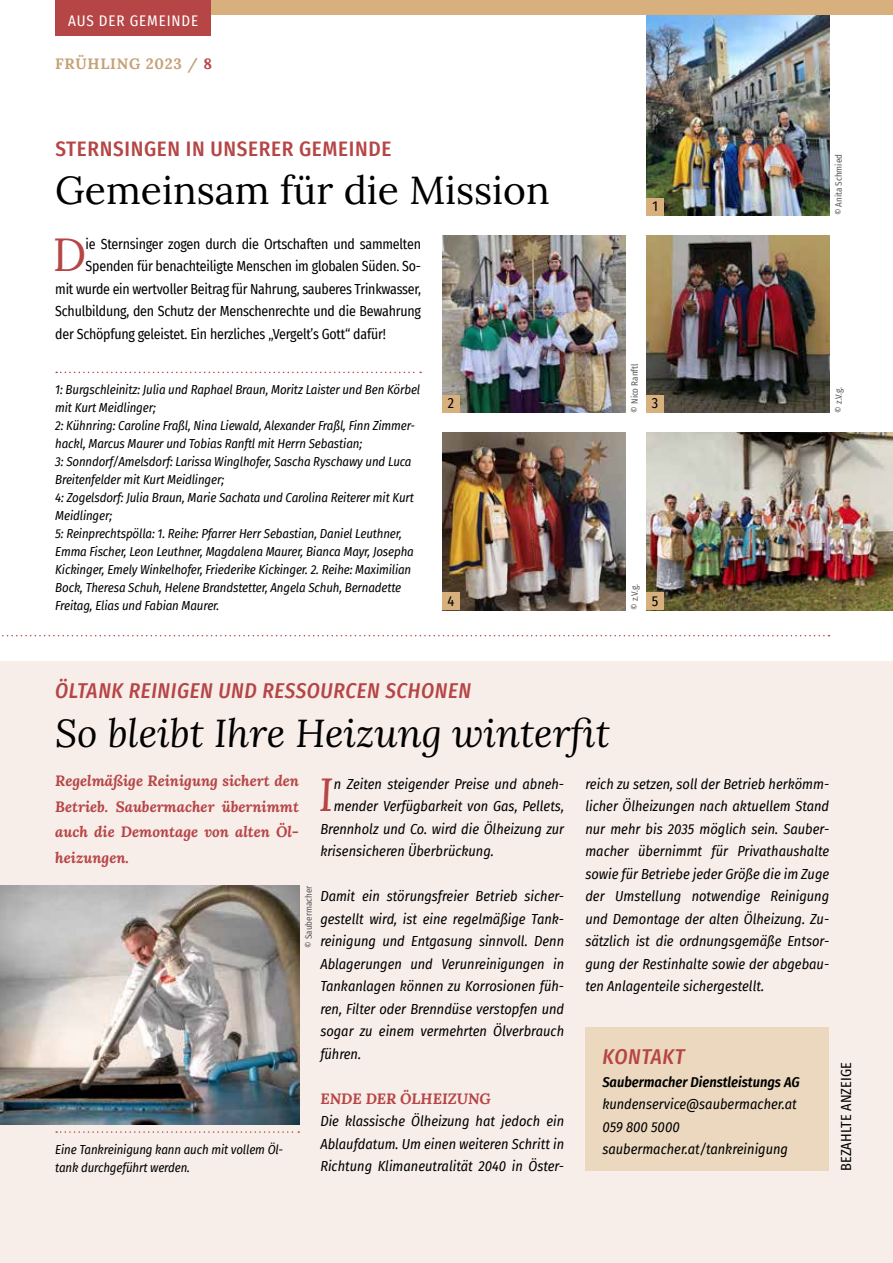
<style>
.page{position:relative;width:893px;height:1263px;background:#fff}
.page>*{position:absolute;margin:0;border:0;box-sizing:border-box;transform-origin:0 0}
.t1{font:46.35px "Lora";color:#b64545}
.t2{font:italic 46.35px "Lora";color:#b64545}
.t3{font:italic 39px "Lora";color:#000}
.t4{font:39px "Lora";color:#000}
.t5{font:italic 500 21px "Fira Sans Condensed";letter-spacing:.03em;color:#b64545}
.t6{font:500 21px "Fira Sans Condensed";letter-spacing:.03em;color:#b64545}
.t7{font:italic 700 15px/25.5px "Lora";color:#b64545;text-align:justify}
.t8{font:700 15px "Lora";letter-spacing:.05em;color:#c5a176}
.t9{font:15px "Fira Sans Condensed";letter-spacing:.06em;color:#fff}
.t10{font:italic 14.25px/22.5px "Fira Sans Condensed";color:#000;text-align:justify}
.t11{font:14.25px "Fira Sans Condensed";letter-spacing:-.015em;color:#000}
.t12{font:italic 600 14.25px "Fira Sans Condensed";color:#000}
.t13{font:14.25px "Fira Sans Condensed";letter-spacing:.01em;color:#000}
.t14{font:italic 12.75px/18px "Fira Sans Condensed";letter-spacing:-.01em;color:#000}
.t15{font:9px "Fira Sans Condensed";color:#58585a}
.s1{color:#b64545}
</style>
<div class="page">
<div style="left:0;top:661px;width:893px;height:602px;background:#f7ede9"></div>
<div style="left:585px;top:1027px;width:244px;height:144px;background:#ebd8be"></div>
<svg style="left:2px;top:635px;width:827px;height:1px"></svg>
<svg style="left:56px;top:372px;width:365px;height:1px"></svg>
<svg style="left:56px;top:1131px;width:243px;height:2px"></svg>
<img style="left:442px;top:236px;width:183px;height:177px">
<img style="left:0;top:886px;width:299px;height:239px">
<img style="left:646px;top:236px;width:183px;height:177px">
<img style="left:646px;top:15px;width:183px;height:200px">
<img style="left:442px;top:433px;width:183px;height:177px">
<img style="left:646px;top:433px;width:247px;height:177px">
<div style="left:646px;top:198px;width:18px;height:17px;background:#d8b07e"></div>
<div style="left:442px;top:395px;width:18px;height:18px;background:#d8b07e"></div>
<div style="left:646px;top:395px;width:18px;height:18px;background:#d8b07e"></div>
<div style="left:442px;top:592px;width:18px;height:18px;background:#d8b07e"></div>
<div style="left:646px;top:592px;width:18px;height:18px;background:#d8b07e"></div>
<div style="left:211px;top:0;width:682px;height:15px;background:#d8b07e"></div>
<div style="left:55px;top:0;width:156px;height:35px;background:#b64545"></div>
<p class="t9" style="left:68px;top:9px;width:132px">AUS DER GEMEINDE</p>
<p class="t8" style="left:55px;top:52px;width:158px">FRÜHLING 2023 / <span class="s1">8</span></p>
<h3 class="t6" style="left:55px;top:132px;width:338px">STERNSINGEN IN UNSERER GEMEINDE</h3>
<h2 class="t4" style="left:55px;top:160px;width:496px">Gemeinsam für die Mission</h2>
<h1 class="t1" style="left:53px;top:219px;width:35px">D</h1>
<p class="t11" style="left:86px;top:233px;width:337px">ie Sternsinger zogen durch die Ortschaften und sammelten</p>
<p class="t11" style="left:86px;top:255px;width:337px">Spenden für benachteiligte Menschen im globalen Süden. So-</p>
<p class="t11" style="left:55px;top:278px;width:367px">mit wurde ein wertvoller Beitrag für Nahrung, sauberes Trinkwasser,</p>
<p class="t11" style="left:55px;top:300px;width:367px">Schulbildung, den Schutz der Menschenrechte und die Bewahrung</p>
<p class="t11" style="left:55px;top:323px;width:332px">der Schöpfung geleistet. Ein herzliches „Vergelt’s Gott“ dafür!</p>
<p class="t11" style="left:652px;top:195px;width:7px">1</p>
<p class="t14" style="left:55px;top:380px;width:366px">1: Burgschleinitz: Julia und Raphael Braun, Moritz Laister und Ben Körbel mit Kurt Meidlinger;<br>2: Kühnring: Caroline Fraßl, Nina Liewald, Alexander Fraßl, Finn Zimmer&shy;hackl, Marcus Maurer und Tobias Ranftl mit Herrn Sebastian;<br>3: Sonndorf/Amelsdorf: Larissa Winglhofer, Sascha Ryschawy und Luca Breitenfelder mit Kurt Meidlinger;<br>4: Zogelsdorf: Julia Braun, Marie Sachata und Carolina Reiterer mit Kurt Meidlinger;<br>5: Reinprechtspölla: 1. Reihe: Pfarrer Herr Sebastian, Daniel Leuthner, Emma Fischer, Leon Leuthner, Magdalena Maurer, Bianca Mayr, Josepha Kickinger, Emely Winkelhofer, Friederike Kickinger. 2. Reihe: Maximilian Bock, Theresa Schuh, Helene Brandstetter, Angela Schuh, Bernadette Freitag, Elias und Fabian Maurer.</p>
<p class="t15" style="left:628px;top:413px;width:50px;rotate:-90deg">© Nico Ranftl</p>
<p class="t11" style="left:448px;top:393px;width:8px">2</p>
<p class="t11" style="left:652px;top:393px;width:8px">3</p>
<p class="t15" style="left:628px;top:610px;width:27px;rotate:-90deg">© z.V.g.</p>
<p class="t11" style="left:448px;top:590px;width:8px">4</p>
<p class="t11" style="left:652px;top:590px;width:8px">5</p>
<p class="t15" style="left:832px;top:215px;width:63px;rotate:-90deg">© Anita Schmied</p>
<p class="t15" style="left:832px;top:413px;width:27px;rotate:-90deg">© z.V.g.</p>
<h3 class="t5" style="left:55px;top:674px;width:418px">ÖLTANK REINIGEN UND RESSOURCEN SCHONEN</h3>
<h2 class="t3" style="left:55px;top:706px;width:556px">So bleibt Ihre Heizung winterfit</h2>
<h1 class="t2" style="left:318px;top:763px;width:17px">I</h1>
<p class="t10" style="left:334px;top:772px;width:232px">n Zeiten steigender Preise und abneh-</p>
<p class="t7" style="left:55px;top:768px;width:245px">Regelmäßige Reinigung sichert den Betrieb. Saubermacher übernimmt auch die Demontage von alten Öl&shy;heizungen.</p>
<p class="t10" style="left:585px;top:772px;width:245px">reich zu setzen, soll der Betrieb herkömm&shy;licher Ölheizungen nach aktuellem Stand nur mehr bis 2035 möglich sein. Sauber&shy;macher übernimmt für Privathaushalte sowie für Betriebe jeder Größe die im Zuge der Umstellung notwendige Reinigung und Demontage der alten Ölheizung. Zu&shy;sätzlich ist die ordnungsgemäße Entsor&shy;gung der Restinhalte sowie der abgebau&shy;ten Anlagenteile sichergestellt.</p>
<p class="t10" style="left:334px;top:795px;width:232px">mender Verfügbarkeit von Gas, Pellets,</p>
<p class="t10" style="left:320px;top:817px;width:245px">Brennholz und Co. wird die Ölheizung zur</p>
<p class="t10" style="left:320px;top:840px;width:175px">krisensicheren Überbrückung.</p>
<p class="t10" style="left:320px;top:885px;width:245px">Damit ein störungsfreier Betrieb sicher&shy;gestellt wird, ist eine regelmäßige Tank&shy;reinigung und Entgasung sinnvoll. Denn Ablagerungen und Verunreinigungen in Tankanlagen können zu Korrosionen füh&shy;ren, Filter oder Brenndüse verstopfen und sogar zu einem vermehrten Ölverbrauch führen.</p>
<p class="t7" style="left:320px;top:1085px;width:172px">ENDE DER ÖLHEIZUNG</p>
<p class="t10" style="left:320px;top:1110px;width:245px">Die klassische Ölheizung hat jedoch ein Ablaufdatum. Um einen weiteren Schritt in Richtung Klimaneutralität 2040 in Öster-</p>
<p class="t15" style="left:302px;top:948px;width:64px;rotate:-90deg">© Saubermacher</p>
<h3 class="t5" style="left:602px;top:1040px;width:84px">KONTAKT</h3>
<p class="t12" style="left:602px;top:1070px;width:199px">Saubermacher Dienstleistungs AG</p>
<p class="t10" style="left:602px;top:1093px;width:196px;text-align:left">kundenservice@saubermacher.at<br>059 800 5000 saubermacher.at/tankreinigung</p>
<p class="t14" style="left:55px;top:1140px;width:229px">Eine Tankreinigung kann auch mit vollem Öl&shy;tank durchgeführt werden.</p>
<p class="t13" style="left:835px;top:1171px;width:111px;rotate:-90deg">BEZAHLTE ANZEIGE</p>
</div>
